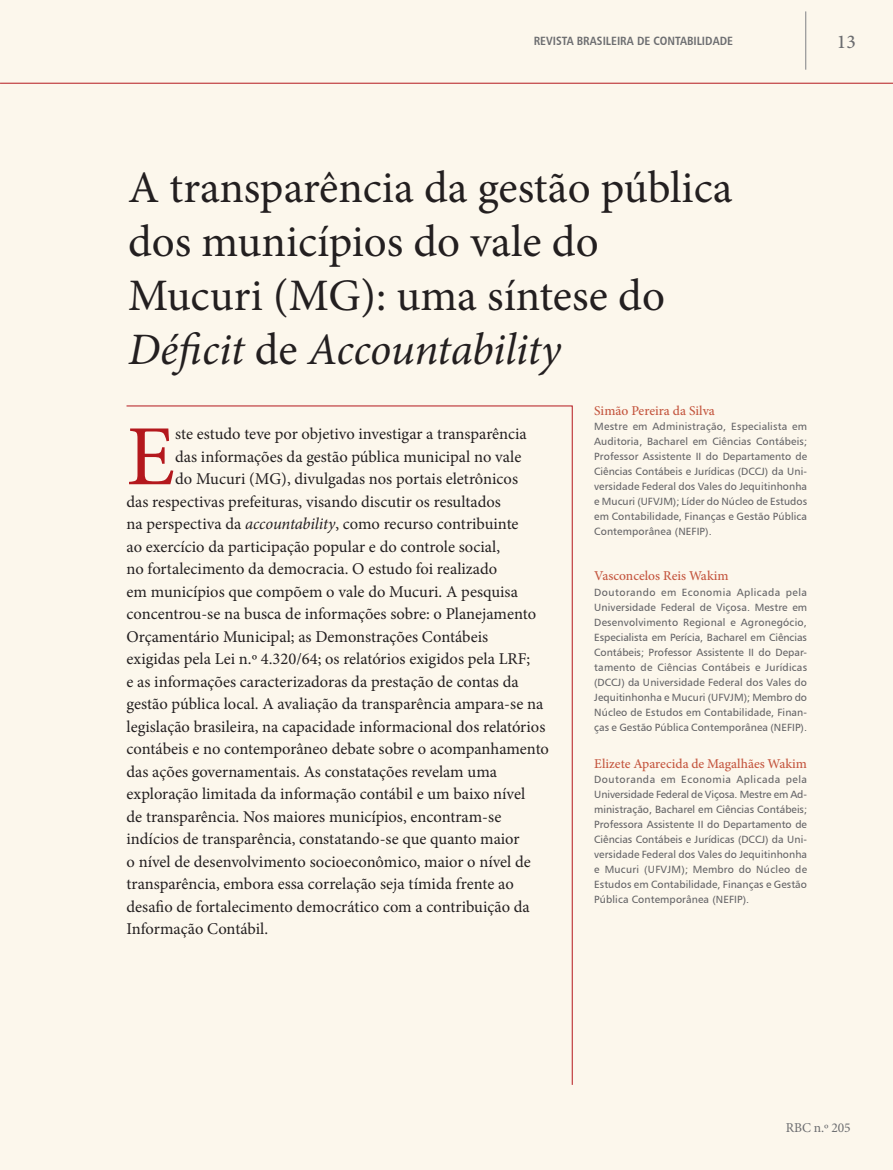
<style>
.page{position:relative;width:893px;height:1170px;background:#fff}
.page>*{position:absolute;margin:0;border:0;box-sizing:border-box;transform-origin:0 0}
.Intro{font:85.8px "Minion Pro";color:#b4181d}
.titulão{font:45px/54px "Minion Pro";color:#231f20}
.t1{font:500 19.5px "Minion Pro";color:#6c6d70}
.Intro-2{font:16.5px "Minion Pro";color:#231f20}
.Currículo{font:500 13.5px "Minion Pro";color:#c4563f}
.t2{font:13.5px "Minion Pro";letter-spacing:-.01em;color:#6c6d70}
.t3{font:12px "Humanist 777 BT Bold Condensed B";color:#6c6d70}
.Currículo-2{font:10.5px/15px "Humanist 777 BT Roman B";letter-spacing:.01em;color:#636366;text-align:justify}
.s1{font-style:italic}
</style>
<div class="page">
<div style="left:0;top:0;width:893px;height:1169px;background:#fcf7ec"></div>
<hr style="left:0;top:83px;width:893px;height:1px;background:#b4181d">
<svg style="left:126px;top:405px;width:447px;height:680px"></svg>
<hr style="left:805px;top:11px;width:1px;height:59px;background:#808285">
<p class="t3" style="left:534px;top:33px;width:201px">REVISTA BRASILEIRA DE CONTABILIDADE</p>
<p class="t1" style="left:837px;top:28px;width:20px">13</p>
<p class="titulão" style="left:128px;top:161px;width:606px">A transparência da gestão pública dos municípios do vale do<br>Mucuri (MG): uma síntese do<br><span class="s1">Déficit</span> de <span class="s1">Accountability</span></p>
<p class="Currículo" style="left:594px;top:402px;width:122px">Simão Pereira da Silva</p>
<p class="Currículo-2" style="left:594px;top:419px;width:214px">Mestre em Administração, Especialista em Auditoria, Bacharel em Ciências Contábeis; Professor Assistente II do Departamento de Ciências Contábeis e Jurídicas (DCCJ) da Uni&shy;versidade Federal dos Vales do Jequitinhonha e Mucuri (UFVJM); Líder do Núcleo de Estudos em Contabilidade, Finanças e Gestão Pública Contemporânea (NEFIP).</p>
<p class="Currículo" style="left:594px;top:567px;width:136px">Vasconcelos Reis Wakim</p>
<p class="Currículo-2" style="left:594px;top:584px;width:214px">Doutorando em Economia Aplicada pela Universidade Federal de Viçosa. Mestre em Desenvolvimento Regional e Agronegócio, Especialista em Perícia, Bacharel em Ciências Contábeis; Professor Assistente II do Depar&shy;tamento de Ciências Contábeis e Jurídicas (DCCJ) da Universidade Federal dos Vales do Jequitinhonha e Mucuri (UFVJM); Membro do Núcleo de Estudos em Contabilidade, Finan&shy;ças e Gestão Pública Contemporânea (NEFIP).</p>
<p class="Currículo" style="left:594px;top:754px;width:214px">Elizete Aparecida de Magalhães Wakim</p>
<p class="Currículo-2" style="left:594px;top:771px;width:214px">Doutoranda em Economia Aplicada pela Universidade Federal de Viçosa. Mestre em Ad&shy;ministração, Bacharel em Ciências Contábeis; Professora Assistente II do Departamento de Ciências Contábeis e Jurídicas (DCCJ) da Uni&shy;versidade Federal dos Vales do Jequitinhonha e Mucuri (UFVJM); Membro do Núcleo de Estudos em Contabilidade, Finanças e Gestão Pública Contemporânea (NEFIP).</p>
<p class="Intro" style="left:127px;top:399px;width:50px">E</p>
<p class="Intro-2" style="left:175px;top:423px;width:353px">ste estudo teve por objetivo investigar a transparência</p>
<p class="Intro-2" style="left:175px;top:445px;width:348px">das informações da gestão pública municipal no vale</p>
<p class="Intro-2" style="left:175px;top:468px;width:344px">do Mucuri (MG), divulgadas nos portais eletrônicos</p>
<p class="Intro-2" style="left:127px;top:490px;width:376px">das respectivas prefeituras, visando discutir os resultados</p>
<p class="Intro-2" style="left:127px;top:513px;width:394px">na perspectiva da <span class="s1">accountability</span>, como recurso contribuinte</p>
<p class="Intro-2" style="left:127px;top:535px;width:375px">ao exercício da participação popular e do controle social,</p>
<p class="Intro-2" style="left:127px;top:558px;width:372px">no fortalecimento da democracia. O estudo foi realizado</p>
<p class="Intro-2" style="left:127px;top:580px;width:393px">em municípios que compõem o vale do Mucuri. A pesquisa</p>
<p class="Intro-2" style="left:127px;top:603px;width:411px">concentrou-se na busca de informações sobre: o Planejamento</p>
<p class="Intro-2" style="left:127px;top:625px;width:363px">Orçamentário Municipal; as Demonstrações Contábeis</p>
<p class="Intro-2" style="left:127px;top:648px;width:405px">exigidas pela Lei n.º 4.320/64; os relatórios exigidos pela LRF;</p>
<p class="Intro-2" style="left:127px;top:670px;width:394px">e as informações caracterizadoras da prestação de contas da</p>
<p class="Intro-2" style="left:127px;top:693px;width:418px">gestão pública local. A avaliação da transparência ampara-se na</p>
<p class="Intro-2" style="left:127px;top:715px;width:420px">legislação brasileira, na capacidade informacional dos relatórios</p>
<p class="Intro-2" style="left:127px;top:738px;width:424px">contábeis e no contemporâneo debate sobre o acompanhamento</p>
<p class="Intro-2" style="left:127px;top:760px;width:372px">das ações governamentais. As constatações revelam uma</p>
<p class="Intro-2" style="left:127px;top:783px;width:400px">exploração limitada da informação contábil e um baixo nível</p>
<p class="Intro-2" style="left:127px;top:805px;width:376px">de transparência. Nos maiores municípios, encontram-se</p>
<p class="Intro-2" style="left:127px;top:828px;width:395px">indícios de transparência, constatando-se que quanto maior</p>
<p class="Intro-2" style="left:127px;top:850px;width:406px">o nível de desenvolvimento socioeconômico, maior o nível de</p>
<p class="Intro-2" style="left:127px;top:873px;width:389px">transparência, embora essa correlação seja tímida frente ao</p>
<p class="Intro-2" style="left:127px;top:895px;width:405px">desafio de fortalecimento democrático com a contribuição da</p>
<p class="Intro-2" style="left:127px;top:918px;width:143px">Informação Contábil.</p>
<p class="t2" style="left:786px;top:1118px;width:66px">RBC n.º 205</p>
</div>
